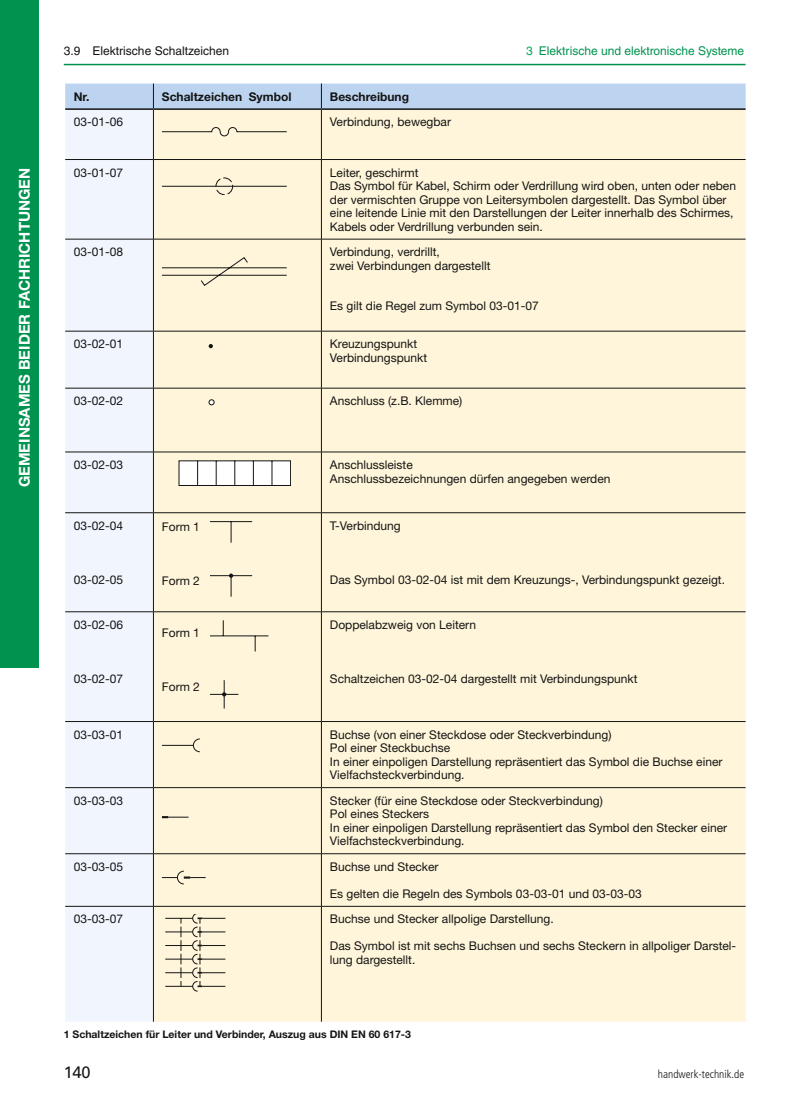
<style>
.page{position:relative;width:808px;height:1106px;background:#fff}
.page>*{position:absolute;margin:0;border:0;box-sizing:border-box;transform-origin:0 0}
.t1{font:16.5px "Univers LT Std";color:#131413}
.t2{font:700 15px "Helvetica Neue LT Std";color:#fff}
.t3{font:12px/13.5px "Helvetica Neue LT Std";color:#131413}
.t4{font:12px "Helvetica LT Std";color:#00934f}
.t5{font:700 12px "Helvetica Neue LT Std";color:#131413}
.t6{font:12px "Helvetica LT Std";color:#131413}
.t7{font:300 condensed 11.25px "Frutiger LT Std";color:#131413}
.t8{font:700 10.5px "Helvetica Neue LT Std";color:#131413}
.s1{color:#00a759}
</style>
<div class="page">
<hr style="left:64px;top:64px;width:682px;height:1px;background:#00934f">
<div style="left:0;top:0;width:38px;height:668px;background:#00934f"></div>
<div style="left:65px;top:110px;width:88px;height:911px;background:#f1f5fd"></div>
<div style="left:154px;top:110px;width:592px;height:911px;background:#fff5da"></div>
<div style="left:65px;top:84px;width:681px;height:24px;background:#bdd4f0"></div>
<hr style="left:153px;top:110px;width:1px;height:49px;background:#131413">
<hr style="left:321px;top:110px;width:1px;height:49px;background:#131413">
<hr style="left:153px;top:160px;width:1px;height:79px;background:#131413">
<hr style="left:321px;top:160px;width:1px;height:79px;background:#131413">
<hr style="left:153px;top:239px;width:1px;height:92px;background:#131413">
<hr style="left:321px;top:239px;width:1px;height:92px;background:#131413">
<hr style="left:153px;top:331px;width:1px;height:57px;background:#131413">
<hr style="left:321px;top:331px;width:1px;height:57px;background:#131413">
<hr style="left:65px;top:388px;width:88px;height:1px;background:#131413">
<hr style="left:153px;top:388px;width:168px;height:1px;background:#131413">
<hr style="left:153px;top:388px;width:1px;height:64px;background:#131413">
<hr style="left:321px;top:388px;width:425px;height:1px;background:#131413">
<hr style="left:321px;top:388px;width:1px;height:64px;background:#131413">
<hr style="left:65px;top:452px;width:88px;height:1px;background:#131413">
<hr style="left:153px;top:452px;width:168px;height:1px;background:#131413">
<hr style="left:153px;top:452px;width:1px;height:60px;background:#131413">
<hr style="left:321px;top:452px;width:425px;height:1px;background:#131413">
<hr style="left:321px;top:452px;width:1px;height:60px;background:#131413">
<hr style="left:65px;top:512px;width:88px;height:1px;background:#131413">
<hr style="left:153px;top:512px;width:168px;height:1px;background:#131413">
<hr style="left:153px;top:513px;width:1px;height:98px;background:#131413">
<hr style="left:321px;top:512px;width:425px;height:1px;background:#131413">
<hr style="left:321px;top:513px;width:1px;height:98px;background:#131413">
<hr style="left:65px;top:611px;width:88px;height:1px;background:#131413">
<hr style="left:153px;top:611px;width:168px;height:1px;background:#131413">
<hr style="left:153px;top:612px;width:1px;height:109px;background:#131413">
<hr style="left:321px;top:611px;width:425px;height:1px;background:#131413">
<hr style="left:321px;top:612px;width:1px;height:109px;background:#131413">
<hr style="left:65px;top:721px;width:88px;height:1px;background:#131413">
<hr style="left:153px;top:721px;width:168px;height:1px;background:#131413">
<hr style="left:153px;top:721px;width:1px;height:66px;background:#131413">
<hr style="left:321px;top:721px;width:425px;height:1px;background:#131413">
<hr style="left:321px;top:721px;width:1px;height:66px;background:#131413">
<hr style="left:65px;top:787px;width:88px;height:1px;background:#131413">
<hr style="left:153px;top:787px;width:168px;height:1px;background:#131413">
<hr style="left:153px;top:788px;width:1px;height:65px;background:#131413">
<hr style="left:321px;top:787px;width:425px;height:1px;background:#131413">
<hr style="left:321px;top:788px;width:1px;height:65px;background:#131413">
<hr style="left:65px;top:853px;width:88px;height:1px;background:#131413">
<hr style="left:153px;top:853px;width:168px;height:1px;background:#131413">
<hr style="left:153px;top:854px;width:1px;height:52px;background:#131413">
<hr style="left:321px;top:853px;width:425px;height:1px;background:#131413">
<hr style="left:321px;top:854px;width:1px;height:52px;background:#131413">
<hr style="left:153px;top:906px;width:1px;height:115px;background:#131413">
<hr style="left:321px;top:906px;width:1px;height:115px;background:#131413">
<hr style="left:65px;top:108px;width:88px;height:2px;background:#131413">
<hr style="left:153px;top:108px;width:168px;height:2px;background:#131413">
<hr style="left:321px;top:108px;width:425px;height:2px;background:#131413">
<hr style="left:65px;top:906px;width:88px;height:1px;background:#131413">
<hr style="left:153px;top:906px;width:168px;height:1px;background:#131413">
<hr style="left:321px;top:906px;width:425px;height:1px;background:#131413">
<hr style="left:65px;top:331px;width:88px;height:1px;background:#131413">
<hr style="left:153px;top:331px;width:168px;height:1px;background:#131413">
<hr style="left:321px;top:331px;width:425px;height:1px;background:#131413">
<hr style="left:65px;top:239px;width:88px;height:1px;background:#131413">
<hr style="left:153px;top:239px;width:168px;height:1px;background:#131413">
<hr style="left:321px;top:239px;width:425px;height:1px;background:#131413">
<hr style="left:65px;top:159px;width:88px;height:1px;background:#131413">
<hr style="left:153px;top:159px;width:168px;height:1px;background:#131413">
<hr style="left:321px;top:159px;width:425px;height:1px;background:#131413">
<svg style="left:162px;top:127px;width:125px;height:9px"></svg>
<hr style="left:162px;top:186px;width:125px;height:1px;background:#131413">
<div style="left:216px;top:177px;width:17px;height:18px;border:1px dashed #131413;border-radius:50%"></div>
<svg style="left:162px;top:257px;width:125px;height:29px;background:#eae1c9"></svg>
<svg style="left:209px;top:344px;width:4px;height:4px"></svg>
<svg style="left:209px;top:399px;width:5px;height:6px"></svg>
<svg style="left:179px;top:460px;width:112px;height:26px"></svg>
<hr style="left:210px;top:521px;width:42px;height:1px;background:#131413">
<svg style="left:231px;top:522px;width:1px;height:20px"></svg>
<hr style="left:210px;top:575px;width:42px;height:1px;background:#131413">
<svg style="left:229px;top:573px;width:4px;height:23px"></svg>
<hr style="left:210px;top:635px;width:58px;height:1px;background:#131413">
<svg style="left:255px;top:636px;width:1px;height:15px"></svg>
<svg style="left:223px;top:620px;width:1px;height:15px"></svg>
<svg style="left:210px;top:680px;width:28px;height:28px"></svg>
<hr style="left:162px;top:745px;width:31px;height:1px;background:#131413">
<svg style="left:193px;top:738px;width:7px;height:14px"></svg>
<svg style="left:162px;top:816px;width:27px;height:2px"></svg>
<svg style="left:162px;top:870px;width:44px;height:14px"></svg>
<svg style="left:165px;top:914px;width:60px;height:77px;background:#e4dbc3"></svg>
<p class="t2" style="left:15px;top:487px;width:321px;rotate:-90deg">GEMEINSAMES BEIDER FACHRICHTUNGEN</p>
<p class="t6" style="left:64px;top:44px;width:167px">3.9 Elektrische Schaltzeichen</p>
<p class="t4" style="left:526px;top:44px;width:219px"><span class="s1">3</span> Elektrische und elektronische Systeme</p>
<p class="t5" style="left:74px;top:89px;width:17px">Nr.</p>
<p class="t5" style="left:162px;top:89px;width:131px">Schaltzeichen Symbol</p>
<p class="t5" style="left:330px;top:89px;width:81px">Beschreibung</p>
<p class="t3" style="left:74px;top:115px;width:51px">03-01-06</p>
<p class="t3" style="left:330px;top:115px;width:123px">Verbindung, bewegbar</p>
<p class="t3" style="left:74px;top:165px;width:51px">03-01-07</p>
<p class="t3" style="left:330px;top:165px;width:408px">Leiter, geschirmt<br>Das Symbol für Kabel, Schirm oder Verdrillung wird oben, unten oder neben der vermischten Gruppe von Leitersymbolen dargestellt. Das Symbol über eine leitende Linie mit den Darstellungen der Leiter innerhalb des Schirmes, Kabels oder Verdrillung verbunden sein.</p>
<p class="t3" style="left:74px;top:245px;width:51px">03-01-08</p>
<p class="t3" style="left:330px;top:245px;width:162px">Verbindung, verdrillt,<br>zwei Verbindungen dargestellt</p>
<p class="t3" style="left:330px;top:299px;width:210px">Es gilt die Regel zum Symbol 03-01-07</p>
<p class="t3" style="left:74px;top:337px;width:51px">03-02-01</p>
<p class="t3" style="left:330px;top:337px;width:99px">Kreuzungspunkt<br>Verbindungspunkt</p>
<p class="t3" style="left:74px;top:394px;width:51px">03-02-02</p>
<p class="t3" style="left:330px;top:394px;width:134px">Anschluss (z.B. Klemme)</p>
<p class="t3" style="left:74px;top:458px;width:51px">03-02-03</p>
<p class="t3" style="left:330px;top:458px;width:282px">Anschlussleiste<br>Anschlussbezeichnungen dürfen angegeben werden</p>
<p class="t3" style="left:74px;top:518px;width:51px">03-02-04</p>
<p class="t3" style="left:330px;top:518px;width:72px">T-Verbindung</p>
<p class="t3" style="left:162px;top:519px;width:40px">Form 1</p>
<p class="t3" style="left:74px;top:572px;width:51px">03-02-05</p>
<p class="t3" style="left:162px;top:573px;width:40px">Form 2</p>
<p class="t3" style="left:330px;top:572px;width:397px">Das Symbol 03-02-04 ist mit dem Kreuzungs-, Verbindungspunkt gezeigt.</p>
<p class="t3" style="left:74px;top:617px;width:51px">03-02-06</p>
<p class="t3" style="left:162px;top:625px;width:40px">Form 1</p>
<p class="t3" style="left:330px;top:617px;width:148px">Doppelabzweig von Leitern</p>
<p class="t3" style="left:74px;top:671px;width:51px">03-02-07</p>
<p class="t3" style="left:162px;top:679px;width:40px">Form 2</p>
<p class="t3" style="left:330px;top:671px;width:309px">Schaltzeichen 03-02-04 dargestellt mit Verbindungspunkt</p>
<p class="t3" style="left:74px;top:727px;width:51px">03-03-01</p>
<p class="t3" style="left:330px;top:727px;width:394px">Buchse (von einer Steckdose oder Steckverbindung)<br>Pol einer Steckbuchse<br>In einer einpoligen Darstellung repräsentiert das Symbol die Buchse einer Vielfachsteckverbindung.</p>
<p class="t3" style="left:74px;top:793px;width:51px">03-03-03</p>
<p class="t3" style="left:330px;top:793px;width:399px">Stecker (für eine Steckdose oder Steckverbindung)<br>Pol eines Steckers<br>In einer einpoligen Darstellung repräsentiert das Symbol den Stecker einer Vielfachsteckverbindung.</p>
<p class="t3" style="left:74px;top:859px;width:51px">03-03-05</p>
<p class="t3" style="left:330px;top:859px;width:110px">Buchse und Stecker</p>
<p class="t3" style="left:330px;top:886px;width:313px">Es gelten die Regeln des Symbols 03-03-01 und 03-03-03</p>
<p class="t3" style="left:74px;top:912px;width:51px">03-03-07</p>
<p class="t3" style="left:330px;top:912px;width:225px">Buchse und Stecker allpolige Darstellung.</p>
<p class="t3" style="left:330px;top:939px;width:408px">Das Symbol ist mit sechs Buchsen und sechs Steckern in allpoliger Darstel&shy;lung dargestellt.</p>
<p class="t8" style="left:64px;top:1027px;width:349px">1 Schaltzeichen für Leiter und Verbinder, Auszug aus DIN EN 60 617-3</p>
<h1 class="t1" style="left:64px;top:1062px;width:28px">140</h1>
<p class="t7" style="left:658px;top:1067px;width:88px">handwerk-technik.de</p>
</div>
